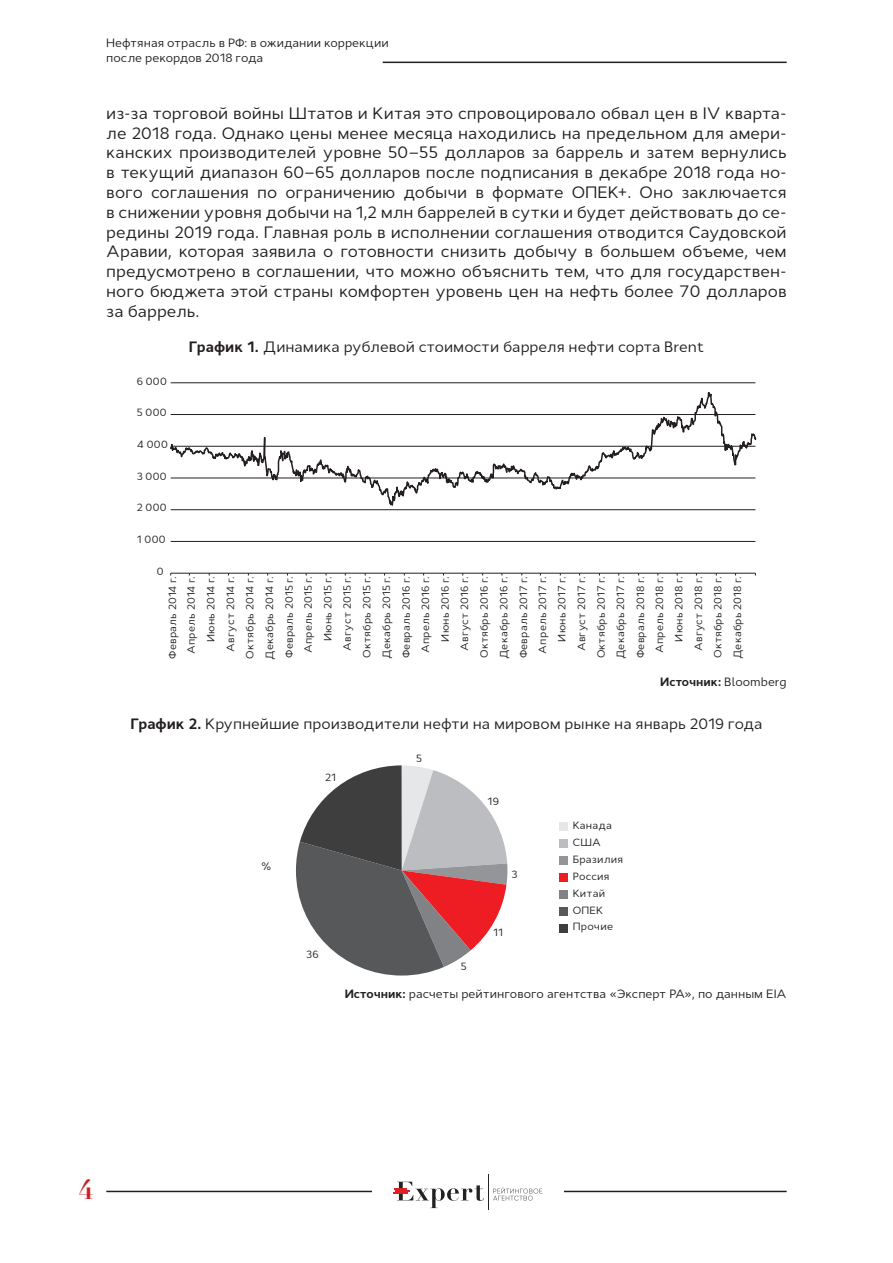
<style>
.page{position:relative;width:893px;height:1263px;background:#fff}
.page>*{position:absolute;margin:0;border:0;box-sizing:border-box;transform-origin:0 0}
.t1{font:700 27px "Didot";color:#d01f23}
.t2{font:16.5px/19.8px "Cyntho Pro";color:#231f20;text-align:justify}
.t3{font:15px "Cyntho Pro";color:#231f20}
.t4{font:12px/14.4px "Cyntho Pro";color:#231f20}
.t5{font:700 12px "Cyntho Pro";color:#231f20}
.t6{font:10.5px/19.5px "Cyntho Pro";letter-spacing:.02em;color:#231f20;text-align:right}
.s1{font-weight:700}
.s2{font-weight:400}
</style>
<div class="page">
<hr style="left:383px;top:62px;width:404px;height:1px;background:#231f20">
<hr style="left:106px;top:1191px;width:681px;height:1px;background:#231f20">
<div style="left:372px;top:1174px;width:191px;height:36px;background:#fff"></div>
<svg style="left:393px;top:1182px;width:91px;height:26px"></svg>
<svg style="left:493px;top:1188px;width:49px;height:12px"></svg>
<hr style="left:488px;top:1174px;width:1px;height:36px;background:#222221">
<hr style="left:171px;top:541px;width:584px;height:1px;background:#231f20">
<hr style="left:171px;top:573px;width:584px;height:1px;background:#231f20">
<svg style="left:170px;top:382px;width:587px;height:129px"></svg>
<svg style="left:296px;top:765px;width:211px;height:210px"></svg>
<div style="left:560px;top:822px;width:8px;height:9px;background:#e6e7e9"></div>
<div style="left:560px;top:839px;width:8px;height:8px;background:#bcbdc0"></div>
<div style="left:560px;top:856px;width:8px;height:9px;background:#939598"></div>
<div style="left:560px;top:873px;width:8px;height:8px;background:#ee1d23"></div>
<div style="left:560px;top:890px;width:8px;height:9px;background:#808285"></div>
<div style="left:560px;top:907px;width:8px;height:8px;background:#57585a"></div>
<div style="left:560px;top:924px;width:8px;height:9px;background:#3e3e3f"></div>
<p class="t4" style="left:106px;top:36px;width:284px">Нефтяная отрасль в РФ: в ожидании коррекции после рекордов 2018 года</p>
<p class="t2" style="left:106px;top:103px;width:682px">из-за торговой войны Штатов и Китая это спровоцировало обвал цен в IV кварта&shy;ле 2018 года. Однако цены менее месяца находились на предельном для амери&shy;канских производителей уровне 50–55 долларов за баррель и затем вернулись в текущий диапазон 60–65 долларов после подписания в декабре 2018 года но&shy;вого соглашения по ограничению добычи в формате ОПЕК+. Оно заключается в снижении уровня добычи на 1,2 млн баррелей в сутки и будет действовать до се&shy;редины 2019 года. Главная роль в исполнении соглашения отводится Саудовской Аравии, которая заявила о готовности снизить добычу в большем объеме, чем предусмотрено в соглашении, что можно объяснить тем, что для государствен&shy;ного бюджета этой страны комфортен уровень цен на нефть более 70 долларов за баррель.</p>
<p class="t3" style="left:189px;top:337px;width:517px"><span class="s1">График 1.</span> Динамика рублевой стоимости барреля нефти сорта Brent</p>
<p class="t6" style="left:137px;top:371px;width:31px">6 000</p>
<p class="t6" style="left:137px;top:403px;width:31px">5 000</p>
<p class="t6" style="left:137px;top:435px;width:32px">4 000</p>
<p class="t6" style="left:137px;top:466px;width:31px">3 000</p>
<p class="t6" style="left:137px;top:498px;width:31px">2 000</p>
<p class="t6" style="left:137px;top:530px;width:30px">1 000</p>
<p class="t6" style="left:157px;top:561px;width:8px">0</p>
<p class="t6" style="left:163px;top:660px;width:85px;rotate:-90deg">Февраль 2014 г.<br>Апрель 2014 г.<br>Июнь 2014 г.<br>Август 2014 г.<br>Октябрь 2014 г.<br>Декабрь 2014 г.<br>Февраль 2015 г.<br>Апрель 2015 г.<br>Июнь 2015 г.<br>Август 2015 г.<br>Октябрь 2015 г.<br>Декабрь 2015 г.<br>Февраль 2016 г.<br>Апрель 2016 г.<br>Июнь 2016 г.<br>Август 2016 г.<br>Октябрь 2016 г.<br>Декабрь 2016 г.<br>Февраль 2017 г.<br>Апрель 2017 г.<br>Июнь 2017 г.<br>Август 2017 г.<br>Октябрь 2017 г.<br>Декабрь 2017 г.<br>Февраль 2018 г.<br>Апрель 2018 г.<br>Июнь 2018 г.<br>Август 2018 г.<br>Октябрь 2018 г.<br>Декабрь 2018 г.</p>
<p class="t5" style="left:660px;top:674px;width:128px">Источник: <span class="s2">Bloomberg</span></p>
<p class="t3" style="left:130px;top:714px;width:633px"><span class="s1">График 2.</span> Крупнейшие производители нефти на мировом рынке на январь 2019 года</p>
<p class="t6" style="left:416px;top:748px;width:7px">5</p>
<p class="t6" style="left:488px;top:792px;width:13px">19</p>
<p class="t6" style="left:325px;top:768px;width:13px">21</p>
<p class="t6" style="left:261px;top:857px;width:11px">%</p>
<p class="t6" style="left:306px;top:944px;width:14px">36</p>
<p class="t6" style="left:461px;top:956px;width:7px">5</p>
<p class="t6" style="left:512px;top:865px;width:8px">3</p>
<p class="t6" style="left:493px;top:922px;width:11px">11</p>
<p class="t6" style="left:573px;top:817px;width:52px;line-height:17px;text-align:left">Канада<br>США<br>Бразилия<br>Россия<br>Китай<br>ОПЕК<br>Прочие</p>
<p class="t4" style="left:345px;top:987px;width:443px"><span class="s1">Источник:</span> расчеты рейтингового агентства «Эксперт РА», по данным EIA</p>
<h1 class="t1" style="left:79px;top:1173px;width:17px">4</h1>
</div>
